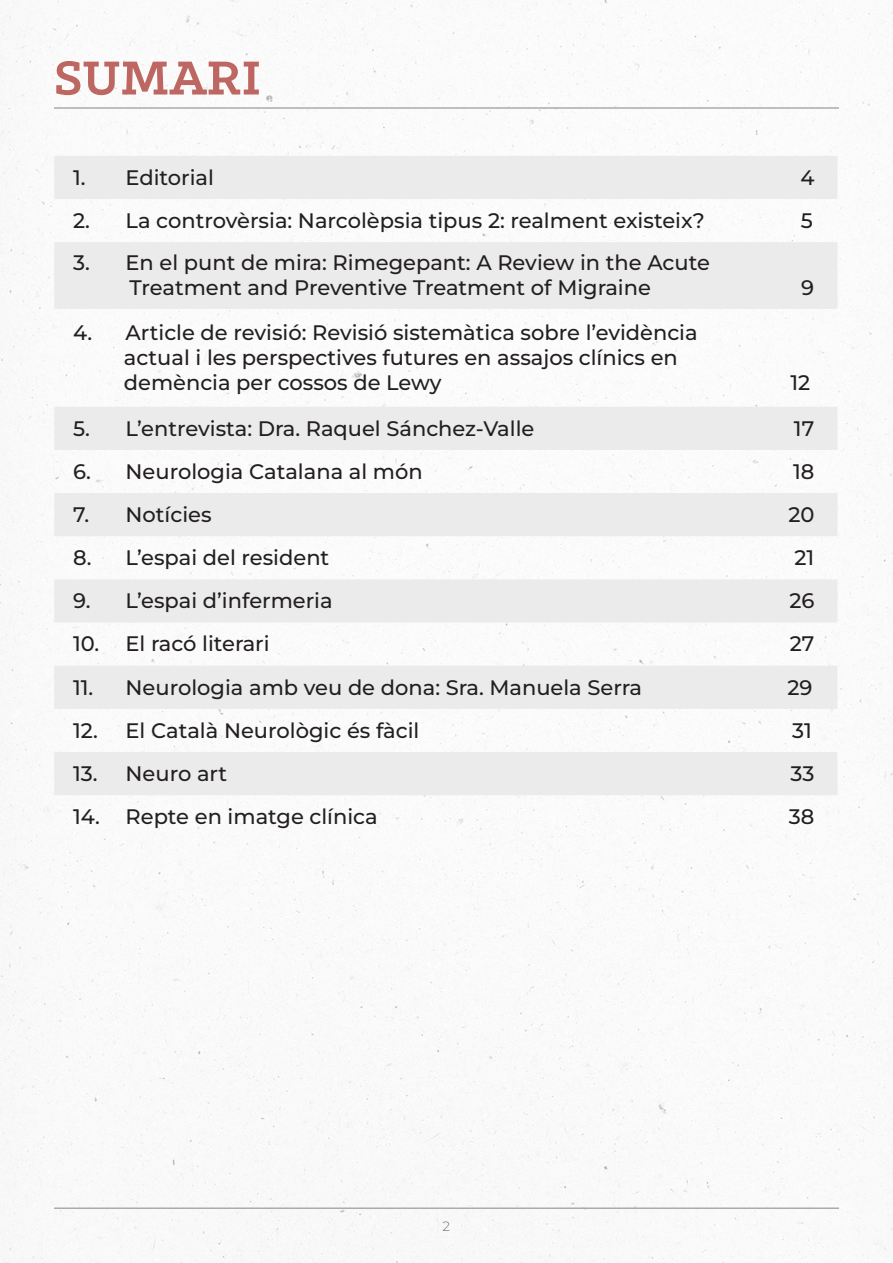
<style>
.page{position:relative;width:893px;height:1263px;background:#fff}
.page>*{position:absolute;margin:0;border:0;box-sizing:border-box;transform-origin:0 0}
.t1{font:700 54px "Klinic Slab";color:#be6762}
.t2{font:500 21px/25.2px "Montserrat";color:#231f20;text-align:center}
.t3{font:300 13.5px "Montserrat";color:#6f7274}
</style>
<div class="page">
<img style="left:0;top:0;width:893px;height:1263px">
<hr style="left:54px;top:1207px;width:785px;height:2px;background:#ababab">
<hr style="left:54px;top:107px;width:785px;height:2px;background:#ababab">
<svg style="left:54px;top:156px;width:783px;height:639px;fill:#ebebec"></svg>
<h1 class="t1" style="left:54px;top:42px;width:208px">SUMARI</h1>
<p class="t2" style="left:73px;top:164px;width:143px">1. Editorial</p>
<p class="t2" style="left:800px;top:164px;width:16px">4</p>
<p class="t2" style="left:73px;top:207px;width:633px">2. La controvèrsia: Narcolèpsia tipus 2: realment existeix?</p>
<p class="t2" style="left:801px;top:207px;width:14px">5</p>
<p class="t2" style="left:73px;top:250px;width:638px">3. En el punt de mira: Rimegepant: A Review in the Acute<br>Treatment and Preventive Treatment of Migraine</p>
<p class="t2" style="left:801px;top:275px;width:14px">9</p>
<p class="t2" style="left:124px;top:319px;width:575px;text-align:left;text-indent:-51px">4. Article de revisió: Revisió sistemàtica sobre l’evidència actual i les perspectives futures en assajos clínics en demència per cossos de Lewy</p>
<p class="t2" style="left:790px;top:370px;width:21px">12</p>
<p class="t2" style="left:73px;top:415px;width:463px">5. L’entrevista: Dra. Raquel Sánchez-Valle</p>
<p class="t2" style="left:794px;top:415px;width:22px">17</p>
<p class="t2" style="left:73px;top:458px;width:351px">6. Neurologia Catalana al món</p>
<p class="t2" style="left:793px;top:458px;width:23px">18</p>
<p class="t2" style="left:73px;top:501px;width:140px">7. Notícies</p>
<p class="t2" style="left:788px;top:501px;width:28px">20</p>
<p class="t2" style="left:73px;top:544px;width:258px">8. L’espai del resident</p>
<p class="t2" style="left:795px;top:544px;width:21px">21</p>
<p class="t2" style="left:73px;top:588px;width:261px">9. L’espai d’infermeria</p>
<p class="t2" style="left:789px;top:588px;width:26px">26</p>
<p class="t2" style="left:73px;top:631px;width:198px">10. El racó literari</p>
<p class="t2" style="left:790px;top:631px;width:26px">27</p>
<p class="t2" style="left:73px;top:674px;width:570px">11. Neurologia amb veu de dona: Sra. Manuela Serra</p>
<p class="t2" style="left:787px;top:674px;width:27px">29</p>
<p class="t2" style="left:73px;top:717px;width:348px">12. El Català Neurològic és fàcil</p>
<p class="t2" style="left:792px;top:717px;width:21px">31</p>
<p class="t2" style="left:73px;top:760px;width:156px">13. Neuro art</p>
<p class="t2" style="left:791px;top:760px;width:25px">33</p>
<p class="t2" style="left:73px;top:803px;width:306px">14. Repte en imatge clínica</p>
<p class="t2" style="left:789px;top:803px;width:27px">38</p>
<p class="t3" style="left:442px;top:1217px;width:9px">2</p>
</div>
